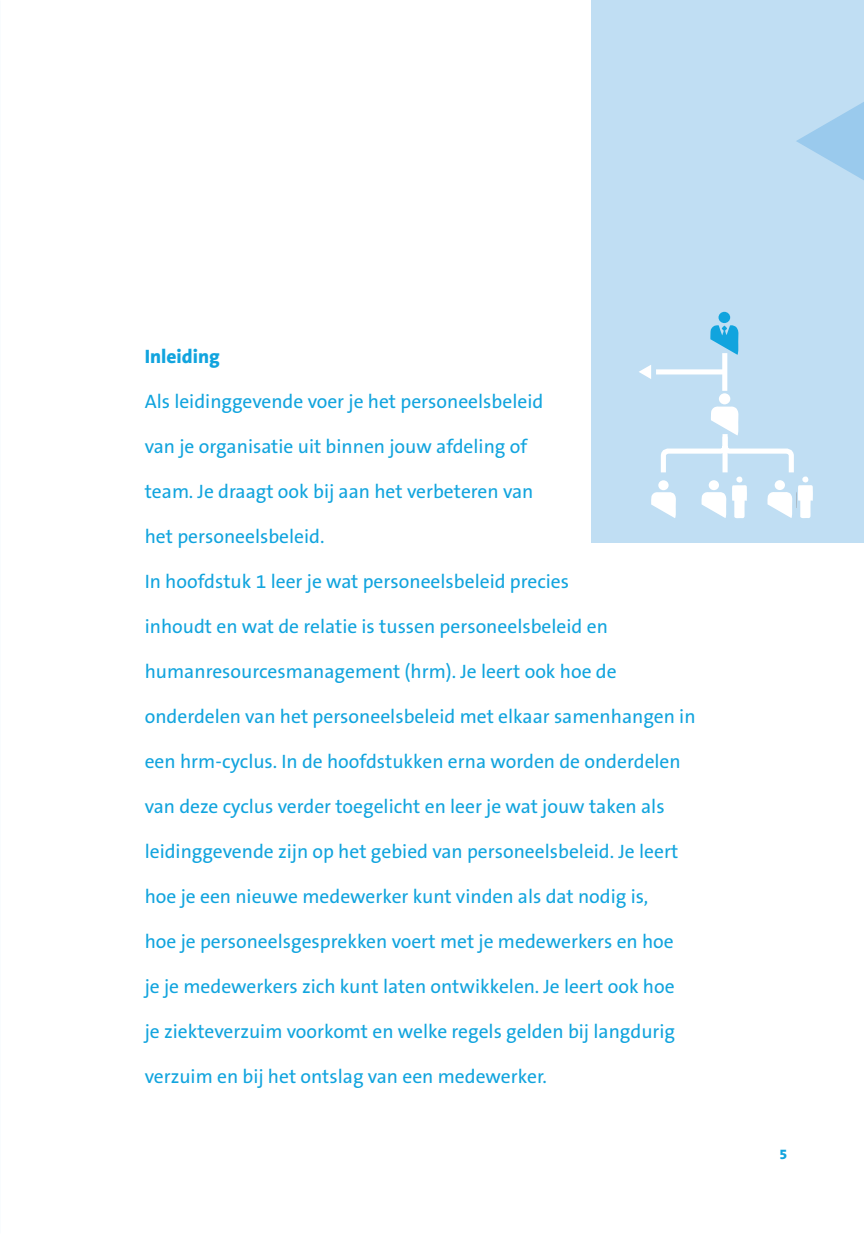
<style>
.page{position:relative;width:864px;height:1234px;background:#fff}
.page>*{position:absolute;margin:0;border:0;box-sizing:border-box;transform-origin:0 0}
.t1{font:19.5px "The Sans B W5 Plain";color:#11a4de}
.t2{font:800 19.5px "The Sans B W8";color:#11a4de}
.t3{font:800 14.25px "The Sans B W8";color:#11a4de}
</style>
<div class="page">
<div style="left:591px;top:0;width:272px;height:542px;background:#c0def3"></div>
<svg style="left:796px;top:102px;width:67px;height:78px"></svg>
<svg style="left:639px;top:312px;width:173px;height:207px"></svg>
<div style="left:655px;top:369px;width:68px;height:5px;background:#fff"></div>
<p class="t2" style="left:145px;top:343px;width:77px">Inleiding</p>
<p class="t1" style="left:145px;top:388px;width:400px">Als leidinggevende voer je het personeelsbeleid</p>
<p class="t1" style="left:145px;top:433px;width:384px">van je organisatie uit binnen jouw afdeling of</p>
<p class="t1" style="left:145px;top:478px;width:390px">team. Je draagt ook bij aan het verbeteren van</p>
<p class="t1" style="left:145px;top:523px;width:181px">het personeelsbeleid.</p>
<p class="t1" style="left:145px;top:568px;width:426px">In hoofdstuk 1 leer je wat personeelsbeleid precies</p>
<p class="t1" style="left:145px;top:613px;width:464px">inhoudt en wat de relatie is tussen personeelsbeleid en</p>
<p class="t1" style="left:145px;top:658px;width:473px">humanresourcesmanagement (hrm). Je leert ook hoe de</p>
<p class="t1" style="left:145px;top:703px;width:552px">onderdelen van het personeelsbeleid met elkaar samenhangen in</p>
<p class="t1" style="left:145px;top:748px;width:537px">een hrm-cyclus. In de hoofdstukken erna worden de onderdelen</p>
<p class="t1" style="left:145px;top:793px;width:521px">van deze cyclus verder toegelicht en leer je wat jouw taken als</p>
<p class="t1" style="left:145px;top:838px;width:535px">leidinggevende zijn op het gebied van personeelsbeleid. Je leert</p>
<p class="t1" style="left:145px;top:883px;width:505px">hoe je een nieuwe medewerker kunt vinden als dat nodig is,</p>
<p class="t1" style="left:145px;top:928px;width:530px">hoe je personeelsgesprekken voert met je medewerkers en hoe</p>
<p class="t1" style="left:145px;top:973px;width:531px">je je medewerkers zich kunt laten ontwikkelen. Je leert ook hoe</p>
<p class="t1" style="left:145px;top:1018px;width:531px">je ziekteverzuim voorkomt en welke regels gelden bij langdurig</p>
<p class="t1" style="left:145px;top:1063px;width:403px">verzuim en bij het ontslag van een medewerker.</p>
<p class="t3" style="left:779px;top:1145px;width:9px">5</p>
</div>
